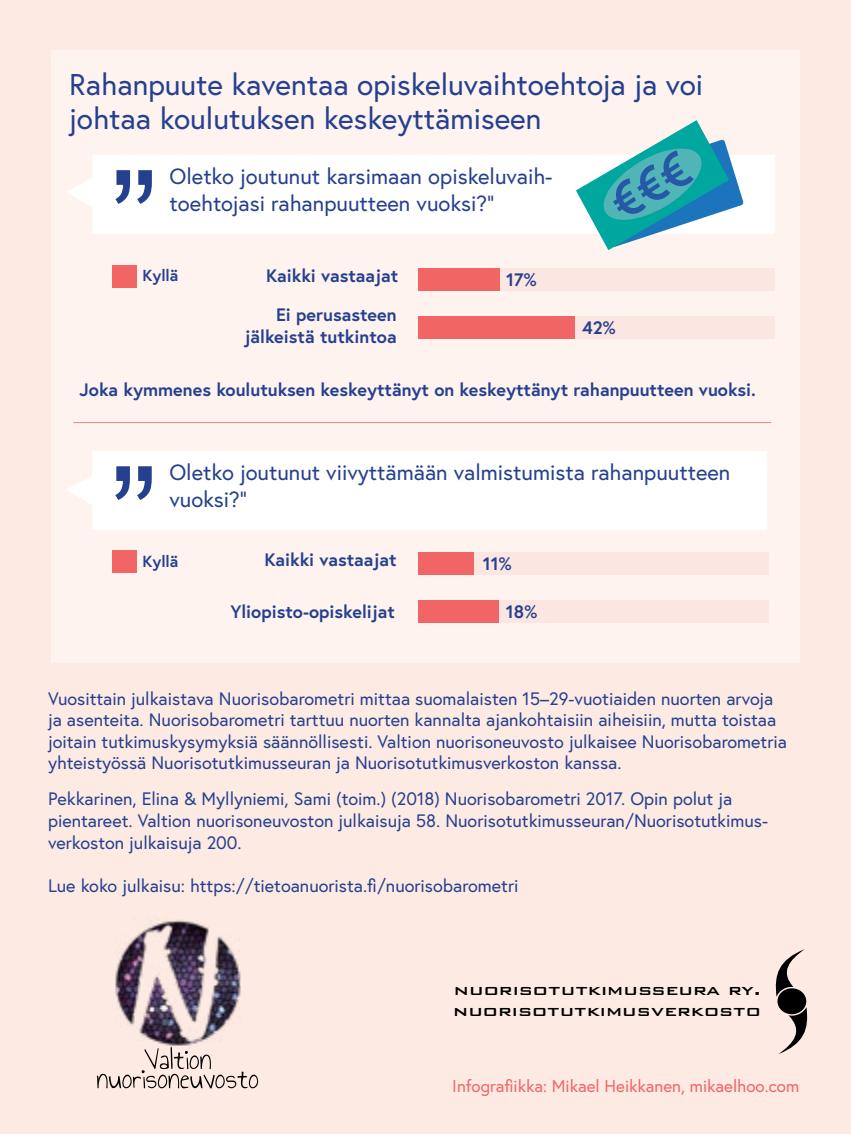
<style>
.page{position:relative;width:851px;height:1134px;background:#fff}
.page>*{position:absolute;margin:0;border:0;box-sizing:border-box;transform-origin:0 0}
.t1{font:144px/296px "Arial";color:#25408f}
.t2{font:30px/34px "Europa";color:#25408f}
.t3{font:22px/26.4px "Europa";color:#25408f}
.t4{font:500 19px/20.8px "Bank Gothic BT";color:#000;scale:1.11 1}
.t5{font:18px/21.6px "Europa";color:#25408f}
.t6{font:700 18px/21.6px "Europa";color:#25408f;text-align:right}
.t7{font:17px "Europa";color:#f16664}
.t8{font:700 16px "Europa";color:#25408f}
</style>
<div class="page">
<div style="left:0;top:0;width:850px;height:1134px;background:#fdeae3"></div>
<div style="left:51px;top:50px;width:748px;height:613px;background:#fef3ee"></div>
<svg style="left:773px;top:949px;width:31px;height:48px"></svg>
<svg style="left:778px;top:1007px;width:29px;height:47px"></svg>
<div style="left:777px;top:988px;width:29px;height:26px;background:#000;border-radius:50%"></div>
<hr style="left:73px;top:422px;width:698px;height:1px;background:#d2232a">
<div style="left:418px;top:268px;width:356px;height:23px;background:#fbe6e2"></div>
<div style="left:418px;top:552px;width:350px;height:23px;background:#fbe6e2"></div>
<div style="left:418px;top:316px;width:356px;height:23px;background:#fbe6e2"></div>
<div style="left:418px;top:600px;width:350px;height:23px;background:#fbe6e2"></div>
<div style="left:417px;top:268px;width:82px;height:23px;background:#f16664"></div>
<div style="left:418px;top:552px;width:55px;height:23px;background:#f16664"></div>
<div style="left:417px;top:316px;width:157px;height:23px;background:#f16664"></div>
<div style="left:418px;top:600px;width:80px;height:23px;background:#f16664"></div>
<div style="left:92px;top:155px;width:682px;height:79px;background:#fff"></div>
<div style="left:92px;top:451px;width:675px;height:79px;background:#fff"></div>
<svg style="left:67px;top:178px;width:26px;height:30px"></svg>
<svg style="left:67px;top:475px;width:26px;height:31px"></svg>
<svg style="left:576px;top:120px;width:167px;height:130px"></svg>
<div style="left:112px;top:265px;width:25px;height:23px;background:#f16664"></div>
<div style="left:112px;top:550px;width:25px;height:23px;background:#f16664"></div>
<img style="left:82px;top:916px;width:184px;height:177px">
<h2 class="t2" style="left:69px;top:67px;width:635px">Rahanpuute kaventaa opiskeluvaihtoehtoja ja voi johtaa koulutuksen keskeyttämiseen</h2>
<p class="t3" style="left:169px;top:163px;width:384px">Oletko joutunut karsimaan opiskeluvaih&shy;toehtojasi rahanpuutteen vuoksi?”</p>
<h1 class="t1" style="left:110px;top:77px;width:50px">” ”</h1>
<p class="t6" style="left:266px;top:265px;width:133px">Kaikki vastaajat</p>
<p class="t8" style="left:142px;top:265px;width:38px">Kyllä</p>
<p class="t6" style="left:506px;top:268px;width:32px">17%</p>
<p class="t6" style="left:244px;top:304px;width:154px">Ei perusasteen jälkeistä tutkintoa</p>
<p class="t6" style="left:582px;top:316px;width:35px">42%</p>
<p class="t6" style="left:80px;top:378px;width:677px">Joka kymmenes koulutuksen keskeyttänyt on keskeyttänyt rahanpuutteen vuoksi.</p>
<p class="t3" style="left:169px;top:459px;width:562px">Oletko joutunut viivyttämään valmistumista rahanpuutteen vuoksi?”</p>
<p class="t8" style="left:142px;top:550px;width:38px">Kyllä</p>
<p class="t6" style="left:264px;top:549px;width:133px">Kaikki vastaajat</p>
<p class="t6" style="left:230px;top:600px;width:166px">Yliopisto-opiskelijat</p>
<p class="t6" style="left:482px;top:552px;width:30px">11%</p>
<p class="t6" style="left:506px;top:600px;width:33px">18%</p>
<p class="t5" style="left:48px;top:687px;width:740px">Vuosittain julkaistava Nuorisobarometri mittaa suomalaisten 15–29-vuotiaiden nuorten arvoja ja asenteita. Nuorisobarometri tarttuu nuorten kannalta ajankohtaisiin aiheisiin, mutta toistaa joitain tutkimuskysymyksiä säännöllisesti. Valtion nuorisoneuvosto julkaisee Nuorisobarometria yhteistyössä Nuorisotutkimusseuran ja Nuorisotutkimusverkoston kanssa.</p>
<p class="t5" style="left:48px;top:788px;width:720px">Pekkarinen, Elina &amp; Myllyniemi, Sami (toim.) (2018) Nuorisobarometri 2017. Opin polut ja pientareet. Valtion nuorisoneuvoston julkaisuja 58. Nuorisotutkimusseuran/Nuorisotutkimus&shy;verkoston julkaisuja 200.</p>
<p class="t5" style="left:48px;top:874px;width:472px">Lue koko julkaisu: https://tietoanuorista.fi/nuorisobarometri</p>
<p class="t4" style="left:453px;top:979px;width:278px">nuorisotutkimusseura ry. nuorisotutkimusverkosto</p>
<p class="t7" style="left:452px;top:1075px;width:348px">Infografiikka: Mikael Heikkanen, mikaelhoo.com</p>
</div>
